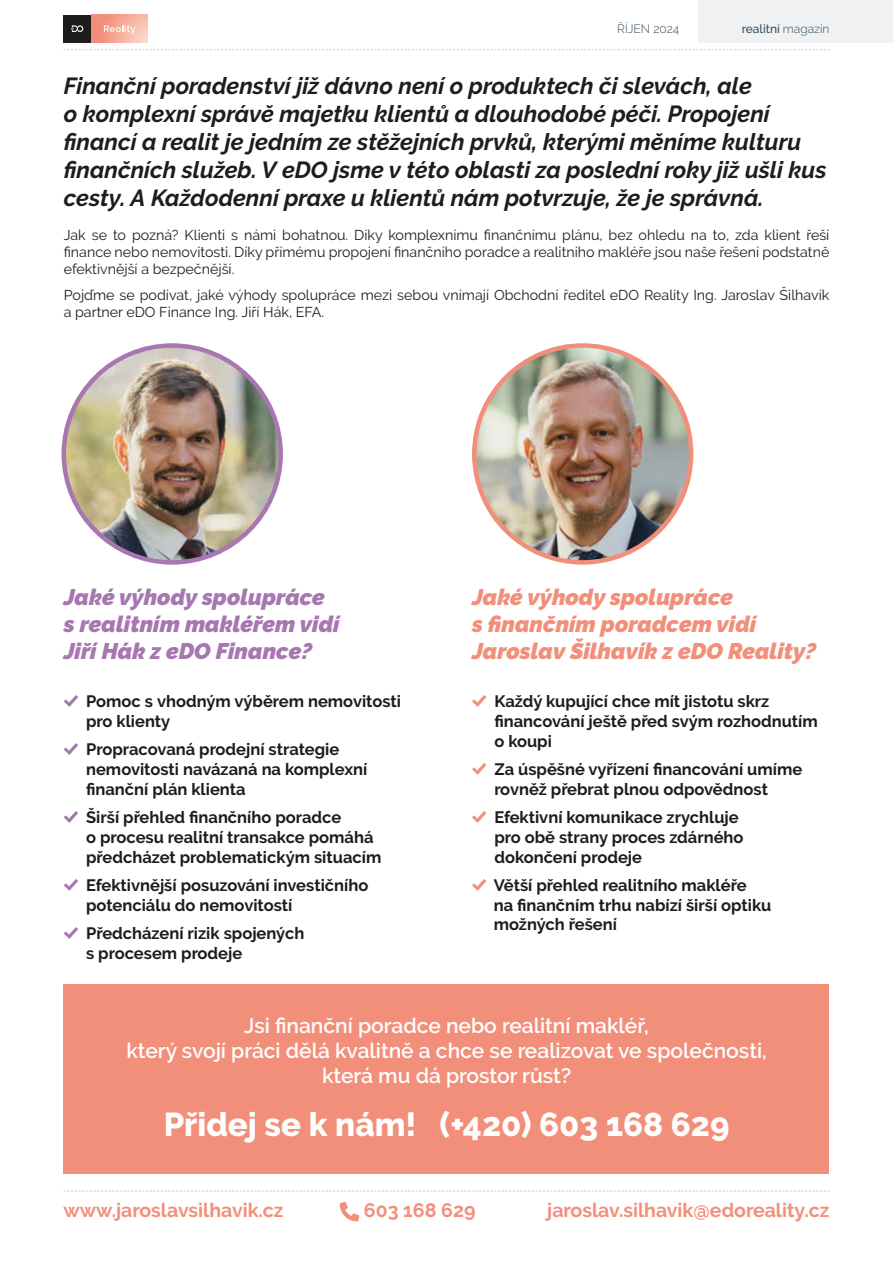
<style>
.page{position:relative;width:893px;height:1263px;background:#fff}
.page>*{position:absolute;margin:0;border:0;box-sizing:border-box;transform-origin:0 0}
.t1{font:800 33px "Raleway";color:#fff}
.t2{font:italic 700 23.25px/27.9px "Raleway";color:#1d1d1b}
.t3{font:italic 900 22.5px/27px "Raleway";color:#f28f7a}
.t4{font:italic 900 22.5px/27px "Raleway";color:#a876b1}
.t5{font:600 21px/25.2px "Raleway";color:#fff;text-align:center}
.t6{font:700 19.5px "Raleway";color:#f28f7a}
.t7{font:700 16.5px/19.8px "Raleway";color:#1d1d1b}
.t8{font:14.25px/17.1px "Raleway";color:#1d1d1b;text-align:justify}
.t9{font:500 12px "Raleway";color:#344c5a}
.t10{font:300 12px "Raleway";color:#344c5a}
.s1{font-weight:300}
</style>
<div class="page">
<svg style="left:64px;top:49px;width:765px;height:1px"></svg>
<svg style="left:64px;top:1191px;width:765px;height:1px"></svg>
<div style="left:699px;top:0;width:194px;height:43px;background:#eff1f3"></div>
<svg style="left:340px;top:1202px;width:19px;height:19px"></svg>
<svg style="left:91px;top:15px;width:57px;height:28px"></svg>
<div style="left:64px;top:15px;width:27px;height:28px;background:#1d1d1b"></div>
<svg style="left:71px;top:25px;width:12px;height:7px"></svg>
<svg style="left:104px;top:25px;width:31px;height:9px"></svg>
<div style="left:64px;top:984px;width:765px;height:190px;background:#f28f7a"></div>
<svg style="left:64px;top:695px;width:14px;height:12px"></svg>
<svg style="left:64px;top:743px;width:14px;height:12px"></svg>
<svg style="left:64px;top:811px;width:14px;height:12px"></svg>
<svg style="left:64px;top:879px;width:14px;height:12px"></svg>
<svg style="left:64px;top:927px;width:14px;height:12px"></svg>
<svg style="left:472px;top:695px;width:14px;height:12px"></svg>
<svg style="left:472px;top:763px;width:14px;height:12px"></svg>
<svg style="left:472px;top:811px;width:14px;height:12px"></svg>
<svg style="left:472px;top:879px;width:14px;height:12px"></svg>
<img style="left:64px;top:345px;width:217px;height:217px;border-radius:108px">
<img style="left:474px;top:345px;width:217px;height:217px;border-radius:108px">
<p class="t10" style="left:617px;top:22px;width:64px">ŘÍJEN 2024</p>
<p class="t9" style="left:742px;top:22px;width:89px">realitní <span class="s1">magazín</span></p>
<p class="t2" style="left:64px;top:72px;width:764px">Finanční poradenství již dávno není o produktech či slevách, ale<br>o komplexní správě majetku klientů a dlouhodobé péči. Propojení financí a realit je jedním ze stěžejních prvků, kterými měníme kulturu finančních služeb. V eDO jsme v této oblasti za poslední roky již ušli kus cesty. A Každodenní praxe u klientů nám potvrzuje, že je správná.</p>
<p class="t8" style="left:64px;top:226px;width:767px">Jak se to pozná? Klienti s námi bohatnou. Díky komplexnímu finančnímu plánu, bez ohledu na to, zda klient řeší finance nebo nemovitosti. Díky přímému propojení finančního poradce a realitního makléře jsou naše řešení podstatně efektivnější a bezpečnější.</p>
<p class="t8" style="left:64px;top:286px;width:767px">Pojďme se podívat, jaké výhody spolupráce mezi sebou vnímají Obchodní ředitel eDO Reality Ing. Jaroslav Šilhavík a partner eDO Finance Ing. Jiří Hák, EFA.</p>
<h3 class="t4" style="left:64px;top:583px;width:277px">Jaké výhody spolupráce s realitním makléřem vidí<br>Jiří Hák z eDO Finance?</h3>
<p class="t7" style="left:86px;top:691px;width:316px">Pomoc s vhodným výběrem nemovitosti pro klienty</p>
<p class="t7" style="left:86px;top:739px;width:283px">Propracovaná prodejní strategie nemovitosti navázaná na komplexní finanční plán klienta</p>
<p class="t7" style="left:86px;top:807px;width:297px">Širší přehled finančního poradce<br>o procesu realitní transakce pomáhá předcházet problematickým situacím</p>
<p class="t7" style="left:86px;top:875px;width:284px">Efektivnější posuzování investičního potenciálu do nemovitostí</p>
<p class="t7" style="left:86px;top:923px;width:220px">Předcházení rizik spojených s procesem prodeje</p>
<h3 class="t3" style="left:472px;top:583px;width:346px">Jaké výhody spolupráce<br>s finančním poradcem vidí<br>Jaroslav Šilhavík z eDO Reality?</h3>
<p class="t7" style="left:494px;top:691px;width:325px">Každý kupující chce mít jistotu skrz financování ještě před svým rozhodnutím o koupi</p>
<p class="t7" style="left:494px;top:759px;width:309px">Za úspěšné vyřízení financování umíme rovněž přebrat plnou odpovědnost</p>
<p class="t7" style="left:494px;top:807px;width:251px">Efektivní komunikace zrychluje pro obě strany proces zdárného dokončení prodeje</p>
<p class="t7" style="left:494px;top:875px;width:279px">Větší přehled realitního makléře<br>na finančním trhu nabízí širší optiku možných řešení</p>
<p class="t5" style="left:126px;top:1013px;width:642px">Jsi finanční poradce nebo realitní makléř,<br>který svojí práci dělá kvalitně a chce se realizovat ve společnosti, která mu dá prostor růst?</p>
<h1 class="t1" style="left:164px;top:1105px;width:567px">Přidej se k nám! (+420) 603 168 629</h1>
<p class="t6" style="left:64px;top:1199px;width:222px">www.jaroslavsilhavik.cz</p>
<p class="t6" style="left:364px;top:1199px;width:113px">603 168 629</p>
<p class="t6" style="left:547px;top:1199px;width:284px">jaroslav.silhavik@edoreality.cz</p>
</div>
